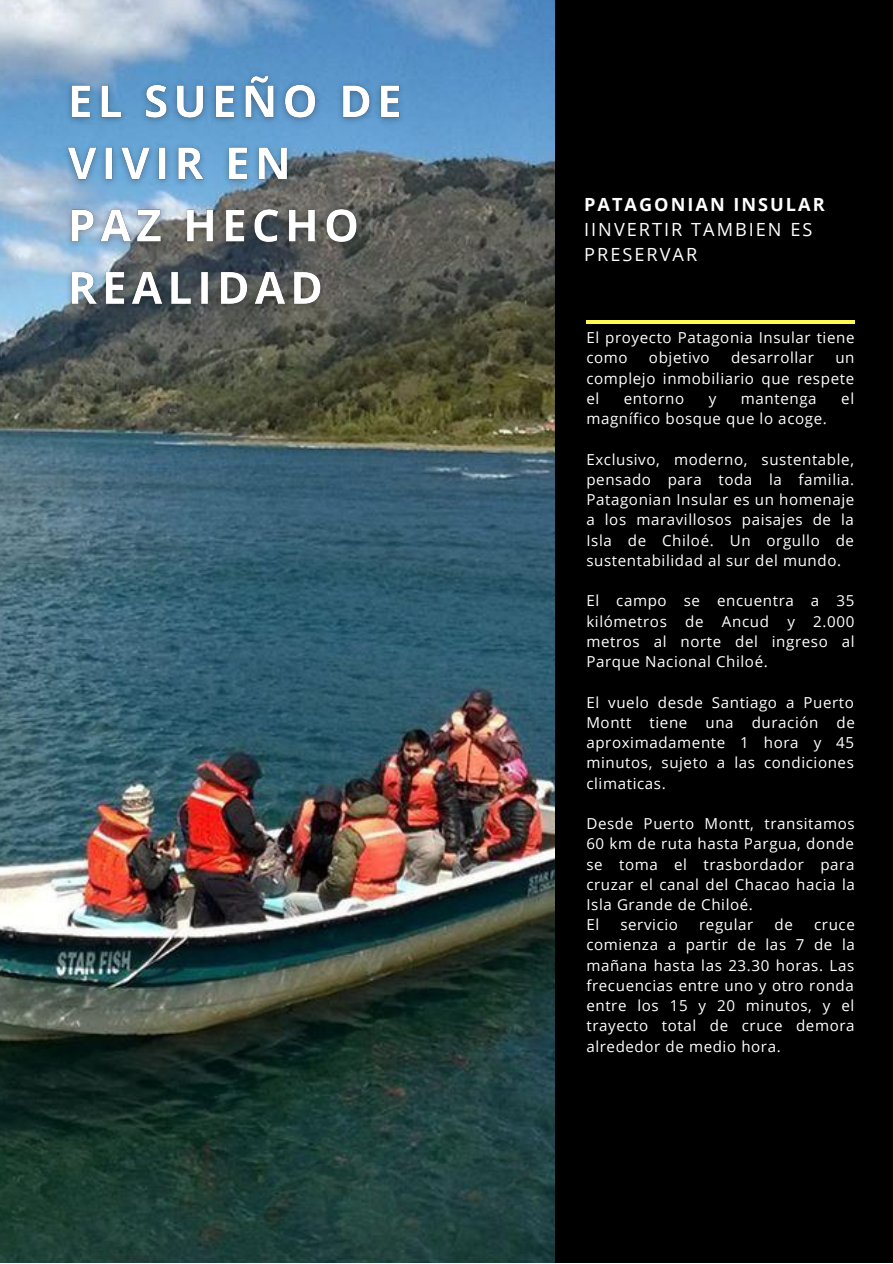
<style>
.page{position:relative;width:893px;height:1264px;background:#fff}
.page>*{position:absolute;margin:0;border:0;box-sizing:border-box;transform-origin:0 0}
.t1{font:18.15px/25.2px "Open Sans";letter-spacing:.11em;color:#fff}
.t2{font:700 18.15px "Open Sans";letter-spacing:.11em;color:#fff}
.t3{font:15.15px/20.2px "Open Sans";letter-spacing:.04em;color:#fff;text-align:justify}
</style>
<div class="page">
<div style="left:0;top:0;width:892px;height:1262px;background:#000"></div>
<img style="left:0;top:0;width:555px;height:1262px">
<img style="left:57px;top:61px;width:361px;height:268px">
<hr style="left:586px;top:320px;width:269px;height:4px;background:#fff952">
<p class="t2" style="left:584px;top:192px;width:242px">PATAGONIAN INSULAR</p>
<p class="t1" style="left:584px;top:217px;width:230px">IINVERTIR TAMBIEN ES<br>PRESERVAR</p>
<p class="t3" style="left:586px;top:327px;width:269px">El proyecto Patagonia Insular tiene como</p>
<p class="t3" style="left:649px;top:347px;width:62px">objetivo</p>
<p class="t3" style="left:731px;top:347px;width:85px">desarrollar</p>
<p class="t3" style="left:586px;top:347px;width:269px;text-indent:249px">un complejo inmobiliario que respete el</p>
<p class="t3" style="left:623px;top:388px;width:62px">entorno</p>
<p class="t3" style="left:708px;top:388px;width:9px">y</p>
<p class="t3" style="left:741px;top:388px;width:77px">mantenga</p>
<p class="t3" style="left:841px;top:388px;width:14px">el</p>
<p class="t3" style="left:586px;top:408px;width:242px">magnífico bosque que lo acoge.</p>
<p class="t3" style="left:586px;top:448px;width:269px">Exclusivo, moderno, sustentable, pensado para toda la familia.<br>Patagonian Insular es un homenaje a los maravillosos paisajes de la Isla de Chiloé. Un orgullo de sustentabilidad al sur del mundo.</p>
<p class="t3" style="left:586px;top:590px;width:270px">El campo se encuentra a 35 kilómetros de Ancud y 2.000 metros al norte del ingreso al Parque Nacional Chiloé.</p>
<p class="t3" style="left:586px;top:691px;width:270px">El vuelo desde Santiago a Puerto Montt tiene una duración de aproximadamente 1 hora y 45 minutos, sujeto a las condiciones climaticas.</p>
<p class="t3" style="left:586px;top:813px;width:270px;text-align:left">Desde Puerto Montt, transitamos<br>60 km de ruta hasta Pargua, donde se toma el trasbordador para cruzar el canal del Chacao hacia la<br>Isla Grande de Chiloé.<br>El</p>
<p class="t3" style="left:620px;top:914px;width:59px">servicio</p>
<p class="t3" style="left:699px;top:914px;width:56px">regular</p>
<p class="t3" style="left:774px;top:914px;width:20px">de</p>
<p class="t3" style="left:586px;top:914px;width:270px;text-indent:228px">cruce comienza a partir de las 7 de la mañana hasta las 23.30 horas. Las frecuencias entre uno y otro ronda entre los 15 y 20 minutos, y el trayecto total de cruce demora alrededor de medio hora.</p>
</div>
